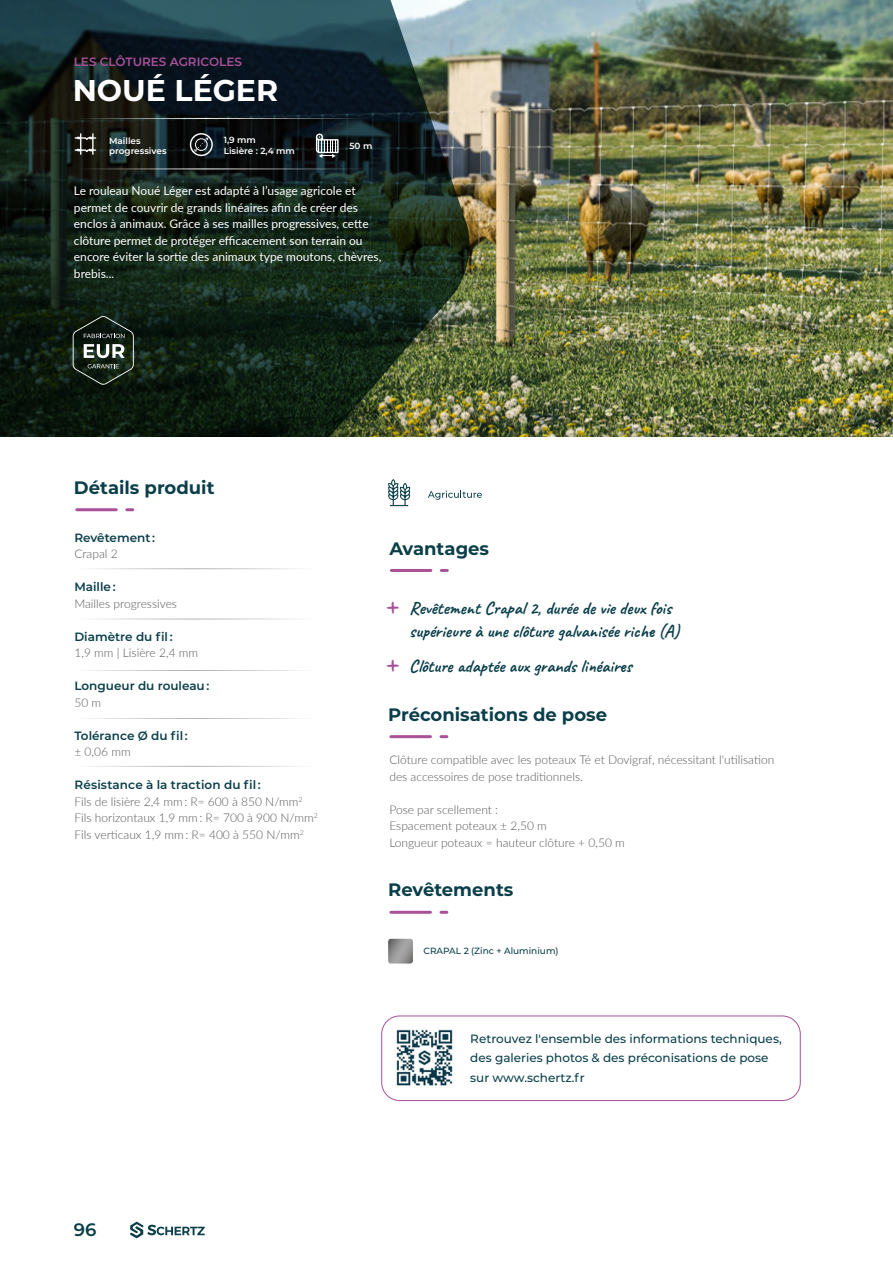
<style>
.page{position:relative;width:893px;height:1263px;background:#fff}
.page>*{position:absolute;margin:0;border:0;box-sizing:border-box;transform-origin:0 0}
.t1{font:700 30px "Montserrat";color:#fff}
.t2{font:700 18px/22.5px "Caveat";color:#0a3f4a}
.t3{font:700 18px "Montserrat";color:#0a3f4a}
.t4{font:600 18px "Montserrat";color:#0a3f4a}
.t5{font:300 12px/16.5px "Lato";color:#5a5856}
.t6{font:12px/16.5px "Lato";color:#fff}
.t7{font:500 12px/19.5px "Montserrat";color:#0a3f4a}
.t8{font:600 12px "Montserrat";color:#0a3f4a}
.t9{font:600 12px "Montserrat";color:#a85199}
.t10{font:500 9px "Montserrat";color:#0a3f4a}
.t11{font:600 8.85px/10.6px "Montserrat";color:#fff}
.s1{font-size:30px;color:#a85199}
</style>
<div class="page">
<svg style="left:130px;top:1222px;width:75px;height:16px"></svg>
<img style="left:474px;top:0;width:419px;height:437px">
<svg style="left:0;top:0;width:474px;height:437px;background:#1f2f26"></svg>
<hr style="left:391px;top:911px;width:39px;height:3px;background:#a85199">
<svg style="left:441px;top:911px;width:6px;height:3px"></svg>
<hr style="left:391px;top:735px;width:39px;height:3px;background:#a85199">
<svg style="left:441px;top:735px;width:6px;height:3px"></svg>
<hr style="left:391px;top:569px;width:40px;height:3px;background:#a85199">
<svg style="left:441px;top:569px;width:6px;height:3px"></svg>
<div style="left:381px;top:1015px;width:420px;height:86px;border:1px solid #a85199;border-radius:18px"></div>
<img style="left:396px;top:1029px;width:58px;height:58px">
<hr style="left:77px;top:508px;width:39px;height:3px;background:#a85199">
<svg style="left:127px;top:508px;width:6px;height:3px"></svg>
<svg style="left:73px;top:316px;width:61px;height:69px;background:#2f3c31"></svg>
<svg style="left:190px;top:133px;width:23px;height:23px"></svg>
<div style="left:195px;top:139px;width:12px;height:12px;border:1px solid #fff;border-radius:50%"></div>
<svg style="left:388px;top:479px;width:22px;height:27px"></svg>
<svg style="left:428px;top:491px;width:54px;height:9px"></svg>
<svg style="left:316px;top:134px;width:23px;height:24px"></svg>
<svg style="left:75px;top:133px;width:21px;height:22px"></svg>
<svg style="left:388px;top:939px;width:25px;height:24px"></svg>
<hr style="left:74px;top:118px;width:294px;height:1px;background:#fff">
<hr style="left:74px;top:169px;width:294px;height:1px;background:#fff">
<p class="t9" style="left:74px;top:53px;width:170px">LES CLÔTURES AGRICOLES</p>
<h1 class="t1" style="left:73px;top:68px;width:207px">NOUÉ LÉGER</h1>
<p class="t11" style="left:109px;top:135px;width:59px">Mailles progressives</p>
<p class="t11" style="left:349px;top:140px;width:24px">50 m</p>
<p class="t11" style="left:224px;top:135px;width:73px">1,9 mm<br>Lisière : 2,4 mm</p>
<p class="t6" style="left:74px;top:182px;width:309px">Le rouleau Noué Léger est adapté à l’usage agricole et permet de couvrir de grands linéaires afin de créer des enclos à animaux. Grâce à ses mailles progressives, cette clôture permet de protéger efficacement son terrain ou encore éviter la sortie des animaux type moutons, chèvres, brebis...</p>
<h2 class="t3" style="left:74px;top:475px;width:142px">Détails produit</h2>
<p class="t8" style="left:74px;top:529px;width:82px">Revêtement :</p>
<p class="t5" style="left:74px;top:545px;width:45px">Crapal 2</p>
<p class="t8" style="left:74px;top:578px;width:43px">Maille :</p>
<p class="t5" style="left:74px;top:595px;width:104px">Mailles progressives</p>
<p class="t8" style="left:74px;top:628px;width:100px">Diamètre du fil :</p>
<p class="t5" style="left:74px;top:644px;width:125px">1,9 mm | Lisière 2,4 mm</p>
<p class="t8" style="left:74px;top:677px;width:136px">Longueur du rouleau :</p>
<p class="t5" style="left:74px;top:694px;width:28px">50 m</p>
<p class="t8" style="left:74px;top:727px;width:115px">Tolérance Ø du fil :</p>
<p class="t5" style="left:74px;top:743px;width:58px">± 0,06 mm</p>
<p class="t8" style="left:74px;top:776px;width:188px">Résistance à la traction du fil :</p>
<p class="t5" style="left:74px;top:793px;width:245px">Fils de lisière 2,4 mm : R= 600 à 850 N/mm<sup>2<br></sup>Fils horizontaux 1,9 mm : R= 700 à 900 N/mm<sup>2<br></sup>Fils verticaux 1,9 mm : R= 400 à 550 N/mm<sup>2</sup></p>
<h2 class="t4" style="left:74px;top:1217px;width:24px">96</h2>
<h2 class="t3" style="left:389px;top:535px;width:101px">Avantages</h2>
<h2 class="t2" style="left:409px;top:597px;width:272px;text-indent:-25px"><span class="s1">+</span> Revêtement Crapal 2, durée de vie deux fois supérieure à une clôture galvanisée riche (A)</h2>
<h2 class="t2" style="left:384px;top:655px;width:249px"><span class="s1">+</span> Clôture adaptée aux grands linéaires</h2>
<h2 class="t3" style="left:388px;top:701px;width:220px">Préconisations de pose</h2>
<p class="t5" style="left:389px;top:751px;width:386px">Clôture compatible avec les poteaux Té et Dovigraf, nécessitant l'utilisation des accessoires de pose traditionnels.</p>
<p class="t5" style="left:389px;top:801px;width:237px">Pose par scellement :<br>Espacement poteaux ± 2,50 m<br>Longueur poteaux = hauteur clôture + 0,50 m</p>
<h2 class="t3" style="left:388px;top:876px;width:127px">Revêtements</h2>
<p class="t10" style="left:424px;top:945px;width:137px">CRAPAL 2 (Zinc + Aluminium)</p>
<p class="t7" style="left:470px;top:1028px;width:313px">Retrouvez l'ensemble des informations techniques, des galeries photos &amp; des préconisations de pose sur www.schertz.fr</p>
</div>
